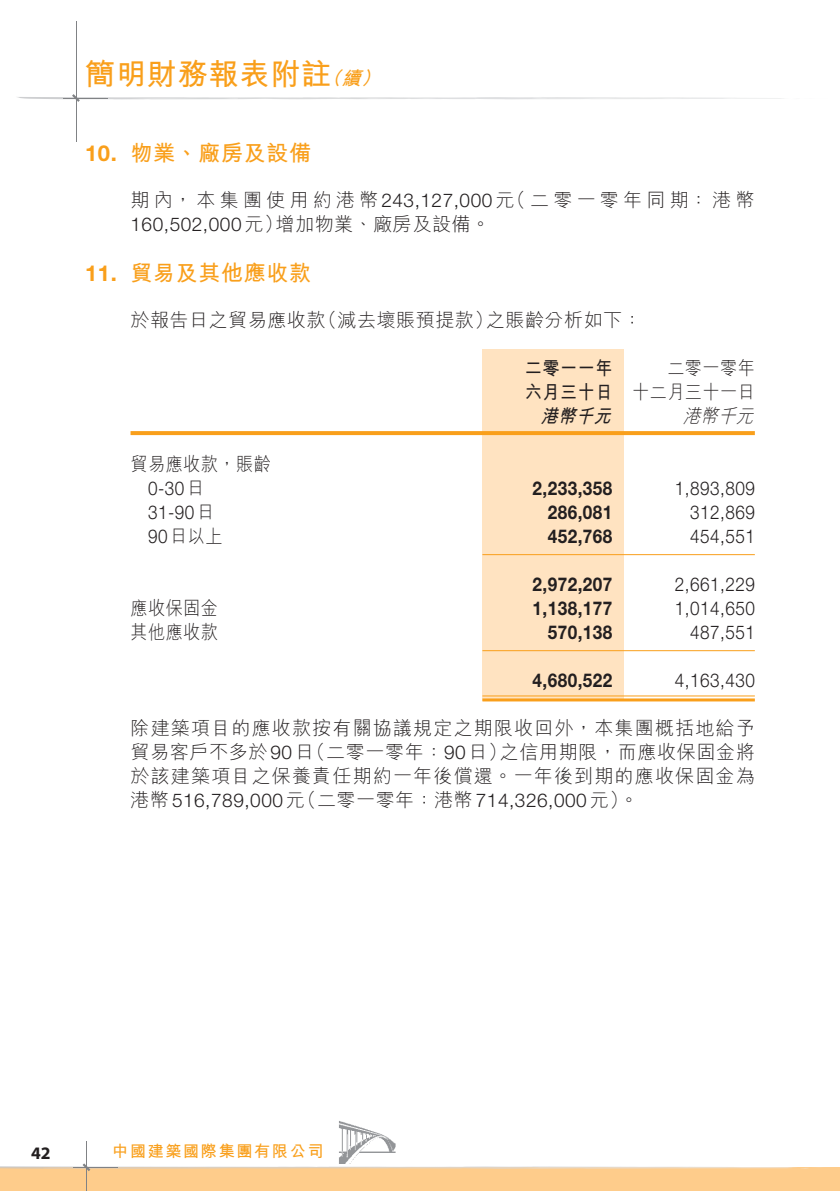
<style>
.page{position:relative;width:840px;height:1191px;background:#fff}
.page>*{position:absolute;margin:0;border:0;box-sizing:border-box;transform-origin:0 0}
.t1{font:30px "M Hei HK Bold B5 pc H";letter-spacing:.03em;color:#f99f1b}
.t2{font:22px "M Hei HK Bold B5 pc H";letter-spacing:.03em;color:#f99f1b}
.t3{font:19px/24px "M Hei HK Light B5 pc H";letter-spacing:.035em;color:#231f20;text-align:justify}
.t4{font:300 19px "Helvetica Neue LT Std";letter-spacing:.03em;color:#231f20;scale:.9 1}
.t5{font:19px/24px "M Hei HK Light B5 pc H";letter-spacing:.225em;color:#231f20}
.t6{font:700 19px "Helvetica Neue LT Std";letter-spacing:.03em;color:#231f20;scale:.9 1}
.t7{font:19px/24px "M Hei HK Light B5 pc H";letter-spacing:.035em;color:#231f20;text-align:right;scale:.9 1}
.t8{font:300 19px "Helvetica Neue LT Std";letter-spacing:.03em;color:#231f20}
.t9{font:19px "M Hei HK Bold B5 pc H";letter-spacing:.03em;color:#231f20;scale:.9 1}
.t10{font:italic 19px "M Hei HK Bold B5 pc H";color:#231f20;scale:.9 1}
.t11{font:italic 19px "M Hei HK Light B5 pc H";color:#231f20;scale:.9 1}
.t12{font:700 17.6px "Myriad";color:#231f20}
.t13{font:16.2px "M Hei HK Bold B5 pc H";letter-spacing:.1em;color:#f99f1b}
.s1{font-style:italic;font-size:19px}
.s2{font-family:"Helvetica Neue LT Std";font-weight:700}
.s3{font-family:"Helvetica Neue LT Std";font-weight:300}
.s4{font-family:"M Hei HK Bold B5 pc H"}
.s5{font-family:"M Hei HK Light B5 pc H";font-weight:400}
</style>
<div class="page">
<div style="left:0;top:1167px;width:839px;height:24px;background:#fecc8b"></div>
<hr style="left:76px;top:21px;width:1px;height:120px;background:#808285">
<svg style="left:17px;top:94px;width:765px;height:8px"></svg>
<hr style="left:86px;top:1141px;width:1px;height:50px;background:#808285">
<svg style="left:0;top:1163px;width:822px;height:8px"></svg>
<img style="left:339px;top:1121px;width:57px;height:42px">
<div style="left:482px;top:349px;width:142px;height:351px;background:#ffe3c1"></div>
<svg style="left:130px;top:431px;width:624px;height:4px;background:#f9a120"></svg>
<hr style="left:482px;top:554px;width:272px;height:1px;background:#f99f1b">
<hr style="left:482px;top:650px;width:272px;height:1px;background:#f99f1b">
<hr style="left:482px;top:695px;width:272px;height:1px;background:#f99f1b">
<hr style="left:482px;top:698px;width:272px;height:3px;background:#f99f1b">
<h1 class="t1" style="left:85px;top:62px;width:301px">簡明財務報表附註<span class="s1">（續）</span></h1>
<p class="t2" style="left:85px;top:145px;width:227px"><span class="s2">10.</span> 物業、廠房及設備</p>
<p class="t5" style="left:130px;top:190px;width:625px">期內，本集團使用約港幣<span class="s3">243,127,000</span>元（二零一零年同期：港幣<br><span class="s3">160,502,000</span>元）增加物業、廠房及設備。</p>
<p class="t2" style="left:85px;top:265px;width:227px"><span class="s2">11.</span> 貿易及其他應收款</p>
<p class="t3" style="left:130px;top:310px;width:512px">於報告日之貿易應收款（減去壞賬預提款）之賬齡分析如下：</p>
<p class="t9" style="left:524px;top:360px;width:99px">二零一一年</p>
<p class="t7" style="left:524px;top:358px;width:257px">二零一零年<br><span class="s4">六月三十日</span> 十二月三十一日</p>
<p class="t10" style="left:540px;top:408px;width:85px">港幣千元</p>
<p class="t11" style="left:682px;top:408px;width:85px">港幣千元</p>
<p class="t7" style="left:130px;top:454px;width:157px">貿易應收款，賬齡</p>
<p class="t4" style="left:148px;top:481px;width:64px">0-30<span class="s5">日</span></p>
<p class="t6" style="left:532px;top:481px;width:90px">2,233,358</p>
<p class="t4" style="left:674px;top:481px;width:90px">1,893,809</p>
<p class="t4" style="left:148px;top:505px;width:75px">31-90<span class="s5">日</span></p>
<p class="t6" style="left:547px;top:505px;width:73px">286,081</p>
<p class="t4" style="left:689px;top:505px;width:73px">312,869</p>
<p class="t7" style="left:148px;top:526px;width:84px"><span class="s3">90</span>日以上</p>
<p class="t6" style="left:547px;top:529px;width:73px">452,768</p>
<p class="t4" style="left:689px;top:529px;width:73px">454,551</p>
<p class="t6" style="left:532px;top:577px;width:90px">2,972,207</p>
<p class="t4" style="left:674px;top:577px;width:90px">2,661,229</p>
<p class="t7" style="left:130px;top:598px;width:99px">應收保固金</p>
<p class="t6" style="left:532px;top:601px;width:90px">1,138,177</p>
<p class="t4" style="left:674px;top:601px;width:90px">1,014,650</p>
<p class="t7" style="left:130px;top:622px;width:99px">其他應收款</p>
<p class="t6" style="left:547px;top:625px;width:73px">570,138</p>
<p class="t4" style="left:689px;top:625px;width:73px">487,551</p>
<p class="t6" style="left:532px;top:673px;width:90px">4,680,522</p>
<p class="t4" style="left:674px;top:673px;width:90px">4,163,430</p>
<p class="t3" style="left:130px;top:718px;width:625px">除建築項目的應收款按有關協議規定之期限收回外，本集團概括地給予貿易客戶不多於<span class="s3">90</span>日（二零一零年：<span class="s3">90</span>日）之信用期限，而應收保固金將於該建築項目之保養責任期約一年後償還。一年後到期的應收保固金為</p>
<p class="t8" style="left:130px;top:793px;width:509px"><span class="s5">港幣</span>516,789,000<span class="s5">元（二零一零年：港幣</span>714,326,000<span class="s5">元）。</span></p>
<p class="t12" style="left:31px;top:1147px;width:21px">42</p>
<p class="t13" style="left:112px;top:1144px;width:213px">中國建築國際集團有限公司</p>
</div>
